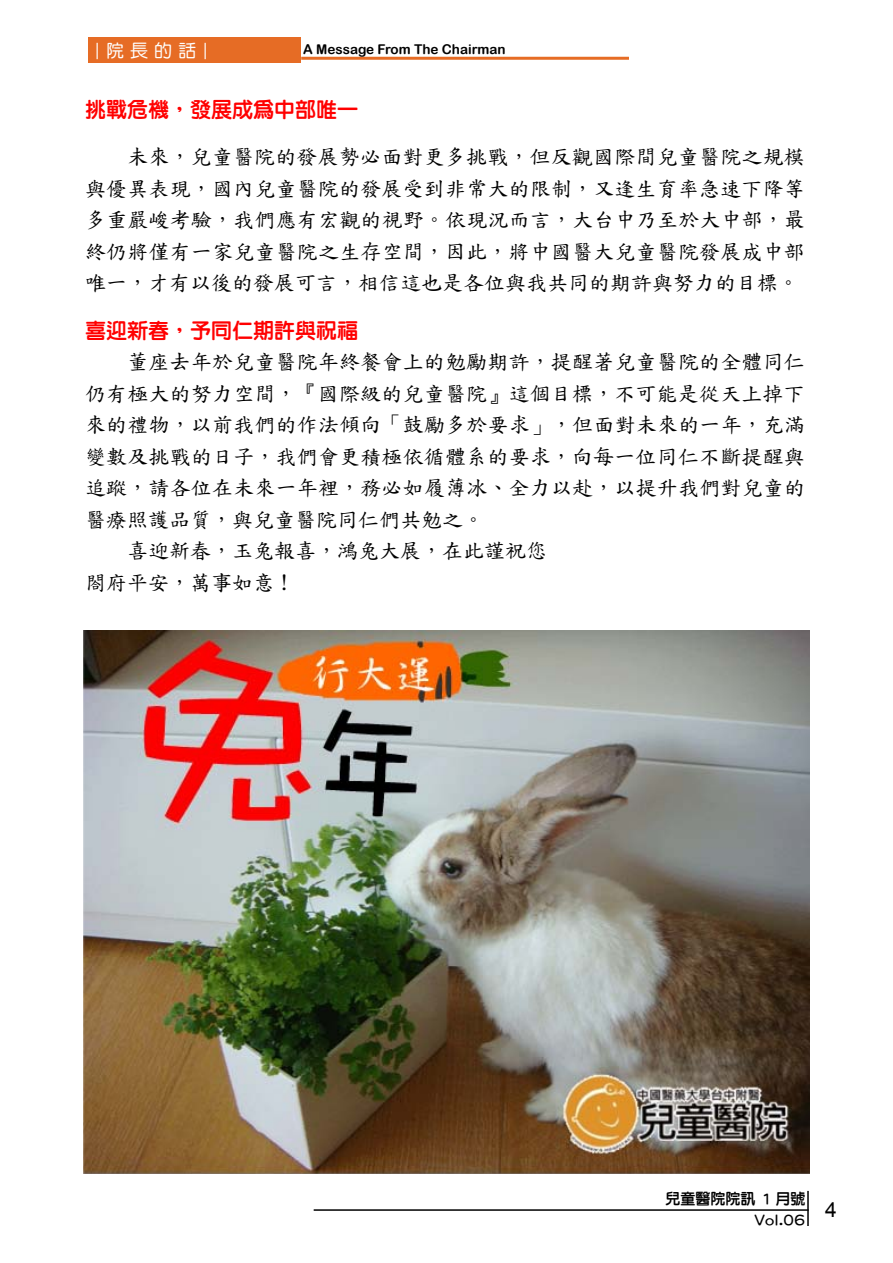
<style>
.page{position:relative;width:893px;height:1263px;background:#fff}
.page>*{position:absolute;margin:0;border:0;box-sizing:border-box;transform-origin:0 0}
.t1{font:21px/31.5px "DF Kai Shu SB Estd BF";letter-spacing:.01em;color:#000;text-align:justify}
.t2{font:21px "DF Li Yuan Std W7";color:#f00}
.t3{font:21px "Arial";color:#000}
.t4{font:18px "DF Yuan Std W5";color:#fff}
.t5{font:15px/21px "DF Li Yuan Std W7";color:#000;text-align:right}
.t6{font:13.5px "Arial Rounded MT Bold";color:#000}
.s1{color:#f00}
</style>
<div class="page">
<div style="left:88px;top:37px;width:213px;height:26px;background:#e66c25"></div>
<hr style="left:301px;top:57px;width:328px;height:3px;background:#e66c25">
<hr style="left:807px;top:1191px;width:2px;height:35px;background:#000">
<hr style="left:314px;top:1209px;width:495px;height:2px;background:#000">
<img style="left:84px;top:630px;width:725px;height:544px">
<p class="t4" style="left:88px;top:59px;width:19px;rotate:-90deg">—</p>
<p class="t4" style="left:106px;top:41px;width:91px">院 長 的 話</p>
<p class="t4" style="left:196px;top:59px;width:19px;rotate:-90deg">—</p>
<p class="t6" style="left:303px;top:41px;width:204px">A Message From The Chairman</p>
<p class="t2" style="left:85px;top:98px;width:274px">挑戰危機，發展成為中部唯一</p>
<p class="t1" style="left:85px;top:141px;width:722px"><span class="s1">　　</span>未來，兒童醫院的發展勢必面對更多挑戰，但反觀國際間兒童醫院之規模與優異表現，國內兒童醫院的發展受到非常大的限制，又逢生育率急速下降等多重嚴峻考驗，我們應有宏觀的視野。依現況而言，大台中乃至於大中部，最終仍將僅有一家兒童醫院之生存空間，因此，將中國醫大兒童醫院發展成中部唯一，才有以後的發展可言，相信這也是各位與我共同的期許與努力的目標。</p>
<p class="t2" style="left:85px;top:319px;width:274px">喜迎新春，予同仁期許與祝福</p>
<p class="t1" style="left:85px;top:346px;width:733px;text-align:left"><span class="s1">　　</span>董座去年於兒童醫院年終餐會上的勉勵期許，提醒著兒童醫院的全體同仁仍有極大的努力空間，『國際級的兒童醫院』這個目標，不可能是從天上掉下來的禮物，以前我們的作法傾向「鼓勵多於要求」，但面對未來的一年，充滿變數及挑戰的日子，我們會更積極依循體系的要求，向每一位同仁不斷提醒與追蹤，請各位在未來一年裡，務必如履薄冰、全力以赴，以提升我們對兒童的醫療照護品質，與兒童醫院同仁們共勉之。</p>
<p class="t1" style="left:85px;top:535px;width:463px"><span class="s1">　　</span>喜迎新春，玉兔報喜，鴻兔大展，在此謹祝您</p>
<p class="t1" style="left:85px;top:567px;width:206px">閤府平安，萬事如意 !</p>
<p class="t5" style="left:665px;top:1188px;width:141px">兒童醫院院訊 1 月號<br>Vol.06</p>
<p class="t3" style="left:825px;top:1196px;width:13px">4</p>
</div>
